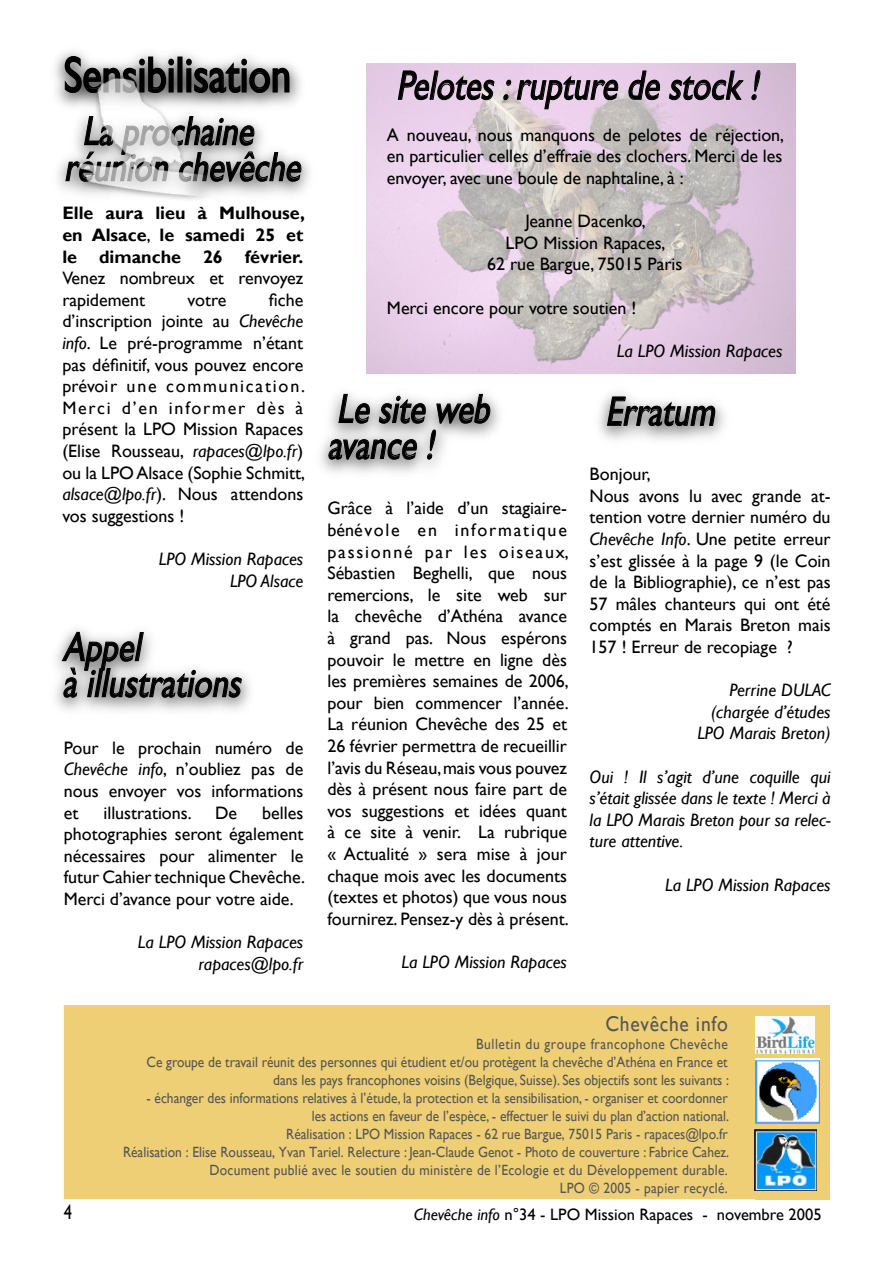
<style>
.page{position:relative;width:893px;height:1263px;background:#fff}
.page>*{position:absolute;margin:0;border:0;box-sizing:border-box;transform-origin:0 0}
.t1{font:50.7px "Gill Sans";color:#000;scale:.8 1}
.t2{font:italic 41.25px "Gill Sans";color:#000;scale:.8 1}
.t3{font:21.45px "Gill Sans";letter-spacing:.04em;color:#565656;scale:.91 1}
.t4{font:20.7px "Gill Sans";color:#000;scale:.8 1}
.t5{font:18px/21.6px "Gill Sans";color:#000;text-align:justify}
.t6{font:italic 18px/21.6px "Gill Sans";color:#000;text-align:justify}
.t7{font:700 18px/21.6px "Gill Sans";color:#000;text-align:justify}
.t8{font:16.5px "Gill Sans";color:#000}
.t9{font:14.85px "Gill Sans";color:#565656;scale:.91 1}
.t10{font:14.85px "Gill Sans";letter-spacing:.02em;color:#565656;scale:.91 1}
.t11{font:14.85px "Gill Sans";letter-spacing:.04em;color:#565656;scale:.91 1}
.s1{font-weight:400}
.s2{font-style:italic}
</style>
<div class="page">
<div style="left:65px;top:1006px;width:691px;height:192px;background:#eecf76"></div>
<div style="left:64px;top:1005px;width:693px;height:194px;border:2px solid #eecf76"></div>
<div style="left:755px;top:1005px;width:74px;height:194px;background:#eecf76"></div>
<img style="left:755px;top:1016px;width:60px;height:37px">
<img style="left:755px;top:1129px;width:61px;height:62px">
<img style="left:755px;top:1059px;width:64px;height:64px">
<svg style="left:55px;top:51px;width:246px;height:55px"></svg>
<svg style="left:64px;top:55px;width:111px;height:39px"></svg>
<div style="left:177px;top:57px;width:6px;height:36px;border:2px solid #000"></div>
<svg style="left:185px;top:58px;width:105px;height:36px"></svg>
<img style="left:367px;top:64px;width:428px;height:310px">
<svg style="left:398px;top:71px;width:96px;height:29px"></svg>
<svg style="left:503px;top:80px;width:8px;height:20px"></svg>
<svg style="left:517px;top:76px;width:101px;height:33px"></svg>
<svg style="left:628px;top:71px;width:32px;height:29px"></svg>
<svg style="left:669px;top:71px;width:74px;height:29px"></svg>
<svg style="left:752px;top:70px;width:8px;height:30px"></svg>
<svg style="left:58px;top:106px;width:252px;height:89px"></svg>
<svg style="left:66px;top:116px;width:235px;height:65px"></svg>
<svg style="left:321px;top:393px;width:179px;height:80px"></svg>
<svg style="left:339px;top:394px;width:31px;height:29px"></svg>
<svg style="left:379px;top:396px;width:47px;height:27px"></svg>
<svg style="left:437px;top:394px;width:53px;height:29px"></svg>
<svg style="left:328px;top:439px;width:89px;height:20px"></svg>
<svg style="left:427px;top:430px;width:9px;height:29px"></svg>
<svg style="left:55px;top:629px;width:195px;height:82px"></svg>
<svg style="left:62px;top:632px;width:180px;height:65px"></svg>
<svg style="left:599px;top:392px;width:126px;height:48px"></svg>
<svg style="left:607px;top:397px;width:108px;height:29px"></svg>
<div style="left:73px;top:74px;width:140px;height:128px;background:#000;opacity:.5"></div>
<img style="left:70px;top:69px;width:140px;height:133px">
<p class="t1" style="left:64px;top:45px;width:286px">Sensibilisation</p>
<p class="t2" style="left:82px;top:107px;width:226px">Laprochaine</p>
<p class="t2" style="left:64px;top:143px;width:308px">réunion chevêche</p>
<p class="t7" style="left:62px;top:203px;width:244px">Elle aura lieu à Mulhouse, en Alsace<span class="s1">,</span> le samedi 25 et le dimanche 26 février.<br><span class="s1">Venez nombreux et renvoyez rapidement</span></p>
<p class="t5" style="left:62px;top:289px;width:244px;text-indent:206px">fiche d’inscription jointe au <span class="s2">Chevêche info</span>. Le pré-programme n’étant pas définitif, vous pouvez encore prévoir une communication.<br>Merci d’en informer dès à présent la LPO Mission Rapaces (Elise Rousseau, <span class="s2">rapaces@lpo.fr</span>) ou la LPO Alsace (Sophie Schmitt, <span class="s2">alsace@lpo.fr</span>). Nous attendons vos suggestions !</p>
<p class="t6" style="left:159px;top:548px;width:146px">LPO Mission Rapaces</p>
<p class="t6" style="left:230px;top:570px;width:75px">LPO Alsace</p>
<p class="t5" style="left:188px;top:289px;width:40px">votre</p>
<p class="t2" style="left:62px;top:623px;width:110px">Appel</p>
<p class="t2" style="left:62px;top:659px;width:235px">àillustrations</p>
<p class="t5" style="left:64px;top:737px;width:241px">Pour le prochain numéro de <span class="s2">Chevêche info</span>, n’oubliez pas de nous envoyer vos informations et</p>
<p class="t5" style="left:64px;top:802px;width:243px;text-indent:198px">belles photographies seront également nécessaires pour alimenter le futur Cahier technique Chevêche.<br>Merci d’avance pour votre aide.</p>
<p class="t6" style="left:138px;top:932px;width:167px">La LPO Mission Rapaces</p>
<p class="t6" style="left:199px;top:953px;width:106px">rapaces@lpo.fr</p>
<p class="t5" style="left:103px;top:802px;width:90px">illustrations.</p>
<p class="t5" style="left:215px;top:802px;width:24px">De</p>
<p class="t2" style="left:396px;top:61px;width:465px">Pelotes:rupturedestock!</p>
<p class="t5" style="left:387px;top:124px;width:399px">A nouveau, nous manquons de pelotes de réjection, en particulier celles d’effraie des clochers. Merci de les envoyer, avec une boule de naphtaline, à :</p>
<p class="t5" style="left:525px;top:211px;width:122px">Jeanne Dacenko,</p>
<p class="t5" style="left:506px;top:232px;width:161px">LPO Mission Rapaces,</p>
<p class="t5" style="left:487px;top:254px;width:197px">62 rue Bargue, 75015 Paris</p>
<p class="t5" style="left:387px;top:297px;width:251px">Merci encore pour votre soutien !</p>
<p class="t6" style="left:617px;top:340px;width:167px">La LPO Mission Rapaces</p>
<p class="t2" style="left:337px;top:385px;width:203px">Lesiteweb</p>
<p class="t2" style="left:327px;top:421px;width:145px">avance!</p>
<p class="t5" style="left:327px;top:498px;width:243px">Grâce à l’aide d’un stagiaire&shy;bénévole en informatique passionné par les oiseaux, Sébastien Beghelli, que nous remercions, le site web sur la chevêche d’Athéna avance à grand pas. Nous espérons pouvoir le mettre en ligne dès les premières semaines de 2006, pour bien commencer l’année.<br>La réunion Chevêche des 25 et 26 février permettra de recueillir l’avis du Réseau, mais vous pouvez dès à présent nous faire part de vos suggestions et idées quant à ce site à venir. La rubrique</p>
<p class="t5" style="left:327px;top:843px;width:243px">« Actualité » sera mise à jour chaque mois avec les documents (textes et photos) que vous nous fournirez. Pensez-y dès à présent.</p>
<p class="t6" style="left:401px;top:951px;width:167px">La LPO Mission Rapaces</p>
<p class="t2" style="left:605px;top:387px;width:149px">Erratum</p>
<p class="t5" style="left:590px;top:464px;width:63px">Bonjour,</p>
<p class="t5" style="left:590px;top:485px;width:242px">Nous avons lu avec grande at&shy;tention votre dernier numéro du <span class="s2">Chevêche Info</span>. Une petite erreur s’est glissée à la page 9 (le Coin de la Bibliographie), ce n’est pas 57 mâles chanteurs qui ont été comptés en Marais Breton mais 157 ! Erreur de recopiage ?</p>
<p class="t6" style="left:729px;top:680px;width:103px">Perrine DULAC</p>
<p class="t6" style="left:711px;top:701px;width:121px">(chargée d’études</p>
<p class="t6" style="left:697px;top:723px;width:135px">LPO Marais Breton)</p>
<p class="t6" style="left:590px;top:766px;width:242px">Oui ! Il s’agit d’une coquille qui s’était glissée dans le texte ! Merci à la LPO Marais Breton pour sa relec&shy;ture attentive.</p>
<p class="t6" style="left:665px;top:874px;width:167px">La LPO Mission Rapaces</p>
<p class="t3" style="left:605px;top:1011px;width:136px">Chevêche info</p>
<p class="t11" style="left:476px;top:1035px;width:278px">Bulletin du groupe francophone Chevêche</p>
<p class="t9" style="left:146px;top:1053px;width:640px">Ce groupe de travail réunit des personnes qui étudient et/ou protègent la chevêche d’Athéna en France et</p>
<p class="t9" style="left:273px;top:1071px;width:503px">dans les pays francophones voisins (Belgique, Suisse). Ses objectifs sont les suivants :</p>
<p class="t9" style="left:146px;top:1089px;width:640px">- échanger des informations relatives à l’étude, la protection et la sensibilisation, - organiser et coordonner</p>
<p class="t9" style="left:312px;top:1107px;width:460px">les actions en faveur de l’espèce, - effectuer le suivi du plan d’action national.</p>
<p class="t9" style="left:286px;top:1125px;width:487px">Réalisation : LPO Mission Rapaces - 62 rue Bargue, 75015 Paris - rapaces@lpo.fr</p>
<p class="t9" style="left:123px;top:1143px;width:667px">Réalisation : Elise Rousseau, Yvan Tariel. Relecture : Jean-Claude Genot - Photo de couverture : Fabrice Cahez.</p>
<p class="t10" style="left:209px;top:1161px;width:571px">Document publié avec le soutien du ministère de l’Ecologie et du Développement durable.</p>
<p class="t10" style="left:560px;top:1179px;width:186px">LPO © 2005 - papier recyclé.</p>
<p class="t4" style="left:64px;top:1200px;width:12px">4</p>
<p class="t8" style="left:414px;top:1205px;width:409px"><span class="s2">Chevêche info</span> n°34 - LPO Mission Rapaces - novembre 2005</p>
</div>
